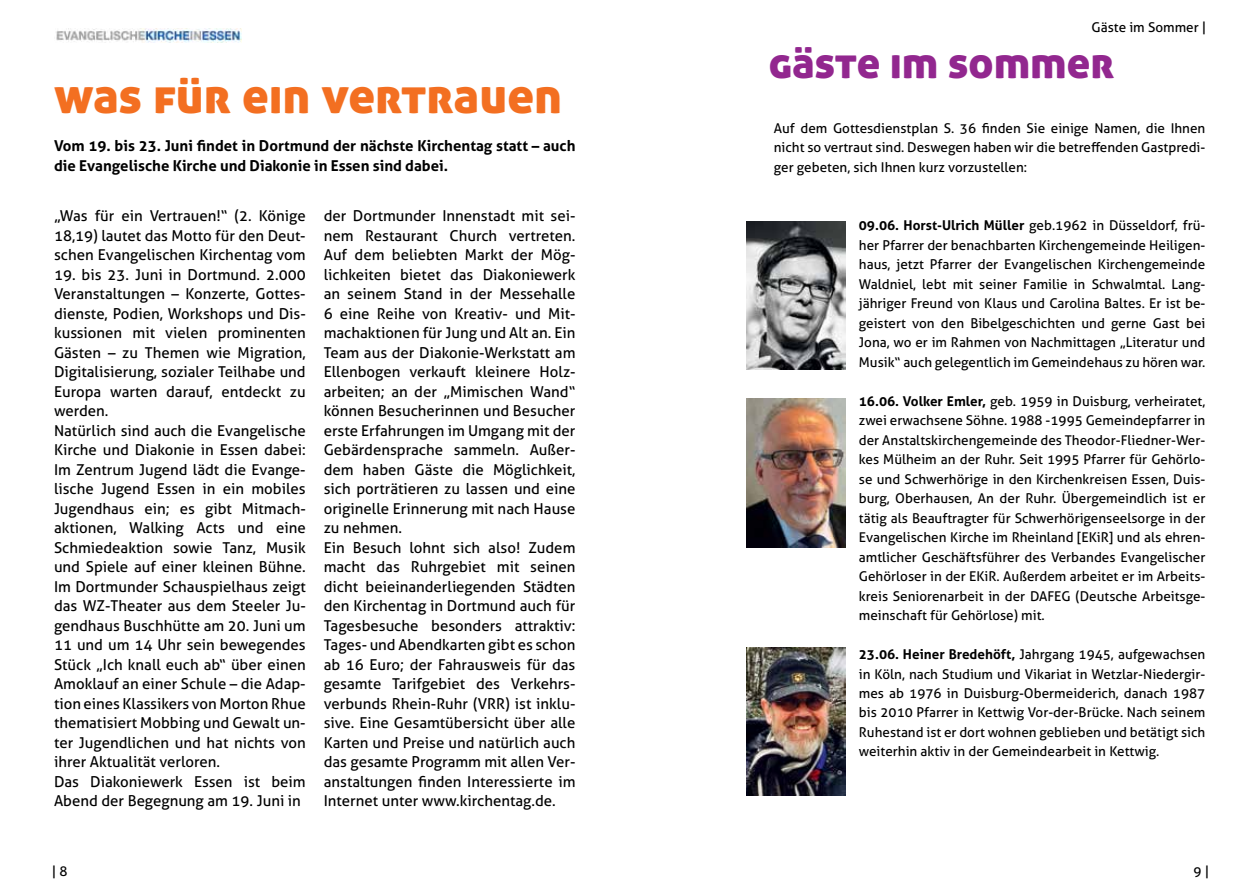
<style>
.page{position:relative;width:1259px;height:893px;background:#fff}
.page>*{position:absolute;margin:0;border:0;box-sizing:border-box;transform-origin:0 0}
.t1{font:49.5px "Aller Display";color:#f36f21}
.t2{font:43.5px "Aller Display";color:#92278f}
.t3{font:15px/19.5px "Aller";color:#000}
.t4{font:700 15px/19.5px "Aller";color:#000}
.t5{font:13.5px/19.5px "Aller";color:#000;text-align:justify}
.s1{font-weight:700}
</style>
<div class="page">
<img style="left:747px;top:221px;width:98px;height:148px">
<img style="left:747px;top:399px;width:98px;height:148px">
<img style="left:747px;top:648px;width:98px;height:148px">
<img style="left:56px;top:29px;width:186px;height:14px">
<h1 class="t1" style="left:54px;top:64px;width:509px">was für ein vertrauen</h1>
<p class="t4" style="left:54px;top:136px;width:523px">Vom 19. bis 23. Juni findet in Dortmund der nächste Kirchentag statt – auch die Evangelische Kirche und Diakonie in Essen sind dabei.</p>
<p class="t3" style="left:54px;top:206px;width:253px;text-align:justify">„Was für ein Vertrauen!“ (2. Könige 18,19) lautet das Motto für den Deut&shy;schen Evangelischen Kirchentag vom</p>
<p class="t3" style="left:54px;top:264px;width:253px">19. bis 23. Juni in Dortmund. 2.000<br>Veranstaltungen – Konzerte, Gottes&shy;dienste, Podien, Workshops und Dis&shy;kussionen mit vielen prominenten Gästen – zu Themen wie Migration, Digitalisierung, sozialer Teilhabe und Europa warten darauf, entdeckt zu werden.<br>Natürlich sind auch die Evangelische Kirche und Diakonie in Essen dabei:<br>Im Zentrum Jugend lädt die Evange&shy;lische Jugend Essen in ein mobiles Jugendhaus ein; es gibt Mitmach&shy;aktionen, Walking Acts und eine Schmiedeaktion sowie Tanz, Musik und Spiele auf einer kleinen Bühne.<br>Im Dortmunder Schauspielhaus zeigt das WZ-Theater aus dem Steeler Ju&shy;gendhaus Buschhütte am 20. Juni um 11 und um 14 Uhr sein bewegendes Stück „Ich knall euch ab“ über einen Amoklauf an einer Schule – die Adap&shy;tion eines Klassikers von Morton Rhue thematisiert Mobbing und Gewalt un&shy;ter Jugendlichen und hat nichts von ihrer Aktualität verloren.<br>Das Diakoniewerk Essen ist beim Abend der Begegnung am 19. Juni in</p>
<p class="t3" style="left:324px;top:206px;width:253px">der Dortmunder Innenstadt mit sei&shy;nem Restaurant Church vertreten.<br>Auf dem beliebten Markt der Mög&shy;lichkeiten bietet das Diakoniewerk an seinem Stand in der Messehalle 6 eine Reihe von Kreativ- und Mit&shy;machaktionen für Jung und Alt an. Ein Team aus der Diakonie-Werkstatt am Ellenbogen verkauft kleinere Holz&shy;arbeiten; an der „Mimischen Wand“ können Besucherinnen und Besucher erste Erfahrungen im Umgang mit der Gebärdensprache sammeln. Außer&shy;dem haben Gäste die Möglichkeit, sich porträtieren zu lassen und eine originelle Erinnerung mit nach Hause zu nehmen.<br>Ein Besuch lohnt sich also! Zudem macht das Ruhrgebiet mit seinen dicht beieinanderliegenden Städten den Kirchentag in Dortmund auch für Tagesbesuche besonders attraktiv:<br>Tages- und Abendkarten gibt es schon ab 16 Euro; der Fahrausweis für das gesamte Tarifgebiet des Verkehrs&shy;verbunds Rhein-Ruhr (VRR) ist inklu&shy;sive. Eine Gesamtübersicht über alle Karten und Preise und natürlich auch das gesamte Programm mit allen Ver&shy;anstaltungen finden Interessierte im Internet unter www.kirchentag.de.</p>
<p class="t5" style="left:1091px;top:18px;width:116px">Gäste im Sommer |</p>
<h2 class="t2" style="left:769px;top:34px;width:347px">gäste im sommer</h2>
<p class="t5" style="left:774px;top:118px;width:433px">Auf dem Gottesdienstplan S. 36 finden Sie einige Namen, die Ihnen nicht so vertraut sind. Deswegen haben wir die betreffenden Gastpredi&shy;ger gebeten, sich Ihnen kurz vorzustellen:</p>
<p class="t5" style="left:859px;top:215px;width:348px"><span class="s1">09.06. Horst-Ulrich Müller</span> geb.1962 in Düsseldorf, frü&shy;her Pfarrer der benachbarten Kirchengemeinde Heiligen&shy;haus, jetzt Pfarrer der Evangelischen Kirchengemeinde Waldniel, lebt mit seiner Familie in Schwalmtal. Lang&shy;jähriger Freund von Klaus und Carolina Baltes. Er ist be&shy;geistert von den Bibelgeschichten und gerne Gast bei Jona, wo er im Rahmen von Nachmittagen „Literatur und Musik“ auch gelegentlich im Gemeindehaus zu hören war.</p>
<p class="t5" style="left:859px;top:391px;width:348px"><span class="s1">16.06. Volker Emler,</span> geb. 1959 in Duisburg, verheiratet, zwei erwachsene Söhne. 1988 -1995 Gemeindepfarrer in der Anstaltskirchengemeinde des Theodor-Fliedner-Wer&shy;kes Mülheim an der Ruhr. Seit 1995 Pfarrer für Gehörlo&shy;se und Schwerhörige in den Kirchenkreisen Essen, Duis&shy;burg, Oberhausen, An der Ruhr. Übergemeindlich ist er tätig als Beauftragter für Schwerhörigenseelsorge in der Evangelischen Kirche im Rheinland [EKiR] und als ehren&shy;amtlicher Geschäftsführer des Verbandes Evangelischer Gehörloser in der EKiR. Außerdem arbeitet er im Arbeits&shy;kreis Seniorenarbeit in der DAFEG (Deutsche Arbeitsge&shy;meinschaft für Gehörlose) mit.</p>
<p class="t5" style="left:859px;top:644px;width:348px"><span class="s1">23.06. Heiner Bredehöft,</span> Jahrgang 1945, aufgewachsen in Köln, nach Studium und Vikariat in Wetzlar-Niedergir&shy;mes ab 1976 in Duisburg-Obermeiderich, danach 1987 bis 2010 Pfarrer in Kettwig Vor-der-Brücke. Nach seinem Ruhestand ist er dort wohnen geblieben und betätigt sich weiterhin aktiv in der Gemeindearbeit in Kettwig.</p>
<p class="t5" style="left:52px;top:861px;width:17px">| 8</p>
<p class="t5" style="left:1193px;top:861px;width:17px">9 |</p>
</div>
